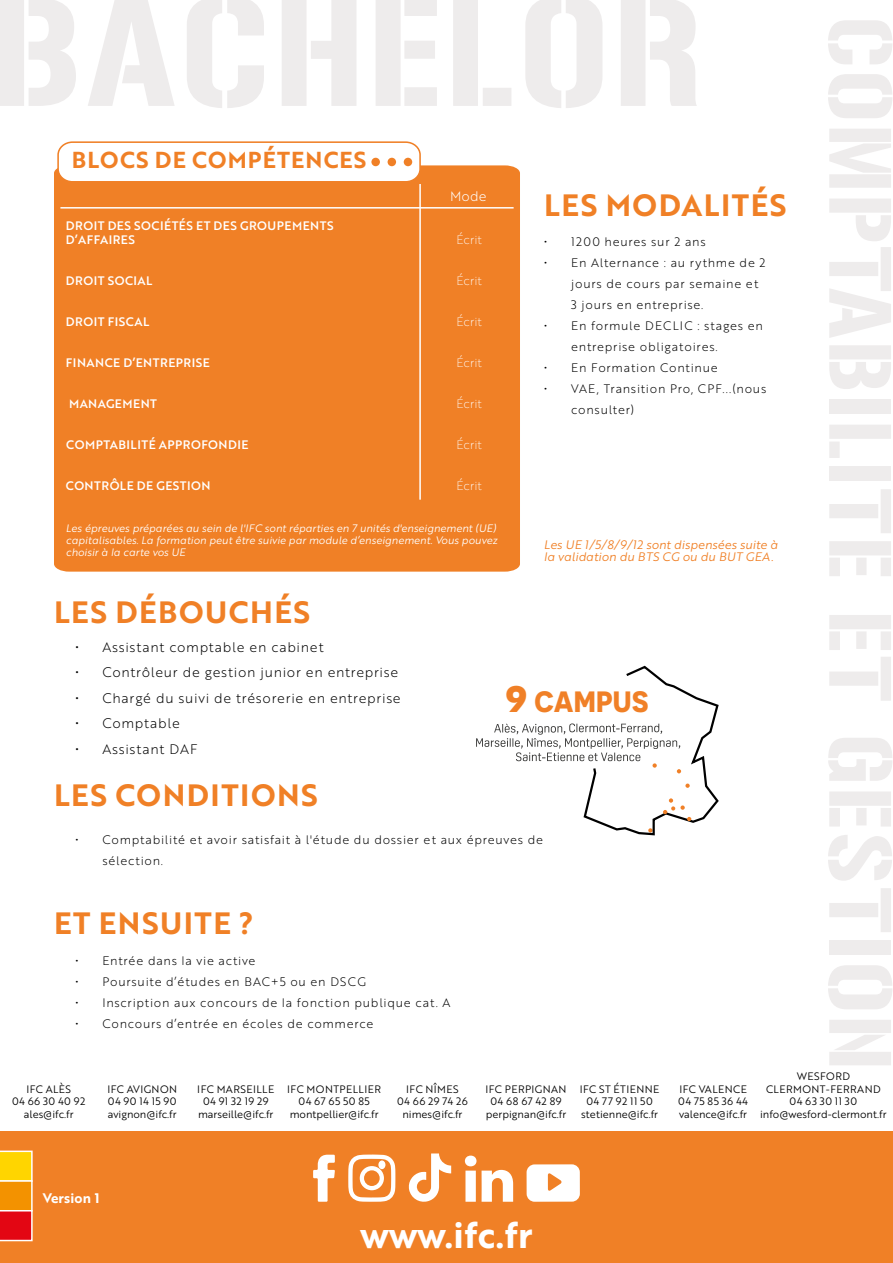
<style>
.page{position:relative;width:893px;height:1263px;background:#fff}
.page>*{position:absolute;margin:0;border:0;box-sizing:border-box;transform-origin:0 0}
.t1{font:36px "Brother 1816 Bold";letter-spacing:.01em;color:#fff}
.t2{font:30px "Brother 1816 Bold";letter-spacing:.05em;color:#f08026}
.t3{font:700 29.4px "Novecentosans";letter-spacing:.005em;color:#f08027}
.t4{font:22.5px "Brother 1816 Bold";letter-spacing:.05em;color:#f08026}
.t5{font:13.5px "Brother 1816 Light";letter-spacing:.05em;color:#000}
.t6{font:13.5px "Brother 1816 Bold";letter-spacing:.01em;color:#fff}
.t7{font:13.5px "Brother 1816 Light";color:#fff}
.t8{font:12px/21px "Brother 1816 Light";letter-spacing:.06em;color:#000}
.t9{font:12px/13.5px "Brother 1816 Medium";letter-spacing:.04em;color:#fff}
.t10{font:12px/12px "Brother 1816 Book Italic";color:#f08026}
.t11{font:12px "Brother 1816 Thin";color:#fff}
.t12{font:10.5px/12.6px "Brother 1816 Book";letter-spacing:.04em;color:#000;text-align:center}
.t13{font:10.5px/12px "Brother 1816 Book Italic";color:#fff}
.s1{font-size:46.05px}
</style>
<div class="page">
<div style="left:54px;top:165px;width:466px;height:407px;background:#f08026"></div>
<svg style="left:57px;top:141px;width:365px;height:42px"></svg>
<div style="left:371px;top:158px;width:9px;height:8px;background:#f08026;border-radius:50%"></div>
<div style="left:388px;top:158px;width:8px;height:8px;background:#f08026;border-radius:50%"></div>
<div style="left:404px;top:158px;width:8px;height:8px;background:#f08026;border-radius:50%"></div>
<hr style="left:60px;top:207px;width:454px;height:2px;background:#fff">
<hr style="left:419px;top:184px;width:2px;height:316px;background:#fff">
<div style="left:0;top:1131px;width:893px;height:132px;background:#f08026"></div>
<svg style="left:313px;top:1155px;width:22px;height:47px"></svg>
<svg style="left:527px;top:1164px;width:53px;height:38px;background:#fdefe4"></svg>
<svg style="left:465px;top:1155px;width:48px;height:47px"></svg>
<svg style="left:348px;top:1154px;width:47px;height:48px"></svg>
<div style="left:378px;top:1160px;width:7px;height:9px;background:#fff;border-radius:50%"></div>
<svg style="left:408px;top:1153px;width:43px;height:49px"></svg>
<svg style="left:0;top:1150px;width:33px;height:91px;background:#f28721"></svg>
<svg style="left:476px;top:666px;width:243px;height:169px"></svg>
<h3 class="t4" style="left:72px;top:143px;width:296px">BLOCS DE COMPÉTENCES</h3>
<p class="t7" style="left:450px;top:186px;width:38px">Mode</p>
<h2 class="t2" style="left:544px;top:182px;width:244px">LES MODALITÉS</h2>
<p class="t8" style="left:544px;top:230px;width:163px">• 1200 heures sur 2 ans</p>
<p class="t8" style="left:571px;top:251px;width:196px;text-indent:-27px">• En Alternance : au rythme de 2 jours de cours par semaine et<br>3 jours en entreprise.</p>
<p class="t8" style="left:571px;top:314px;width:193px;text-indent:-27px">• En formule DECLIC : stages en entreprise obligatoires.</p>
<p class="t8" style="left:544px;top:356px;width:175px">• En Formation Continue</p>
<p class="t8" style="left:571px;top:377px;width:197px;text-indent:-27px">• VAE, Transition Pro, CPF...(nous consulter)</p>
<p class="t9" style="left:66px;top:219px;width:269px">DROIT DES SOCIÉTÉS ET DES GROUPEMENTS<br>D’AFFAIRES</p>
<p class="t9" style="left:66px;top:273px;width:88px">DROIT SOCIAL</p>
<p class="t9" style="left:66px;top:314px;width:85px">DROIT FISCAL</p>
<p class="t9" style="left:66px;top:355px;width:146px">FINANCE D’ENTREPRISE</p>
<p class="t9" style="left:69px;top:397px;width:90px">MANAGEMENT</p>
<p class="t9" style="left:66px;top:438px;width:184px">COMPTABILITÉ APPROFONDIE</p>
<p class="t9" style="left:66px;top:479px;width:146px">CONTRÔLE DE GESTION</p>
<p class="t11" style="left:456px;top:231px;width:27px">Écrit</p>
<p class="t11" style="left:456px;top:272px;width:27px">Écrit</p>
<p class="t11" style="left:456px;top:313px;width:27px">Écrit</p>
<p class="t11" style="left:456px;top:354px;width:27px">Écrit</p>
<p class="t11" style="left:456px;top:395px;width:27px">Écrit</p>
<p class="t11" style="left:456px;top:436px;width:27px">Écrit</p>
<p class="t11" style="left:456px;top:477px;width:27px">Écrit</p>
<p class="t13" style="left:66px;top:521px;width:433px">Les épreuves préparées au sein de l'IFC sont réparties en 7 unités d'enseignement (UE) capitalisables. La formation peut être suivie par module d’enseignement. Vous pouvez choisir à la carte vos UE</p>
<p class="t10" style="left:544px;top:538px;width:236px">Les UE 1/5/8/9/12 sont dispensées suite à la validation du BTS CG ou du BUT GEA.</p>
<h2 class="t2" style="left:54px;top:590px;width:258px">LES DÉBOUCHÉS</h2>
<p class="t5" style="left:75px;top:637px;width:250px">• Assistant comptable en cabinet</p>
<p class="t5" style="left:75px;top:663px;width:324px">• Contrôleur de gestion junior en entreprise</p>
<p class="t5" style="left:75px;top:688px;width:327px">• Chargé du suivi de trésorerie en entreprise</p>
<p class="t5" style="left:75px;top:714px;width:106px">• Comptable</p>
<p class="t5" style="left:75px;top:739px;width:124px">• Assistant DAF</p>
<h2 class="t2" style="left:54px;top:773px;width:265px">LES CONDITIONS</h2>
<h3 class="t3" style="left:505px;top:683px;width:145px"><span class="s1">9</span> CAMPUS</h3>
<p class="t8" style="left:102px;top:829px;width:442px;text-indent:-27px">• Comptabilité et avoir satisfait à l'étude du dossier et aux épreuves de sélection.</p>
<h2 class="t2" style="left:54px;top:900px;width:201px">ET ENSUITE ?</h2>
<p class="t8" style="left:75px;top:950px;width:182px">• Entrée dans la vie active</p>
<p class="t8" style="left:75px;top:971px;width:292px">• Poursuite d’études en BAC+5 ou en DSCG</p>
<p class="t8" style="left:75px;top:992px;width:376px">• Inscription aux concours de la fonction publique cat. A</p>
<p class="t8" style="left:75px;top:1013px;width:299px">• Concours d’entrée en écoles de commerce</p>
<p class="t12" style="left:12px;top:1082px;width:75px">IFC ALÈS<br>04 66 30 40 92 ales@ifc.fr</p>
<p class="t12" style="left:107px;top:1082px;width:71px;text-align:justify">IFC AVIGNON 04 90 14 15 90 avignon@ifc.fr</p>
<p class="t12" style="left:197px;top:1082px;width:78px">IFC MARSEILLE<br>04 91 32 19 29 marseille@ifc.fr</p>
<p class="t12" style="left:287px;top:1082px;width:95px">IFC MONTPELLIER<br>04 67 65 50 85 montpellier@ifc.fr</p>
<p class="t12" style="left:485px;top:1082px;width:83px">IFC PERPIGNAN<br>04 68 67 42 89 perpignan@ifc.fr</p>
<p class="t12" style="left:397px;top:1082px;width:72px">IFC NÎMES<br>04 66 29 74 26 nimes@ifc.fr</p>
<p class="t12" style="left:580px;top:1082px;width:81px">IFC ST ÉTIENNE<br>04 77 92 11 50 stetienne@ifc.fr</p>
<p class="t12" style="left:678px;top:1082px;width:71px;text-align:justify">IFC VALENCE 04 75 85 36 44 valence@ifc.fr</p>
<p class="t12" style="left:760px;top:1069px;width:128px">WESFORD<br>CLERMONT-FERRAND<br>04 63 30 11 30 info@wesford-clermont.fr</p>
<p class="t6" style="left:43px;top:1187px;width:58px">Version 1</p>
<h1 class="t1" style="left:360px;top:1208px;width:174px">www.ifc.fr</h1>
</div>
